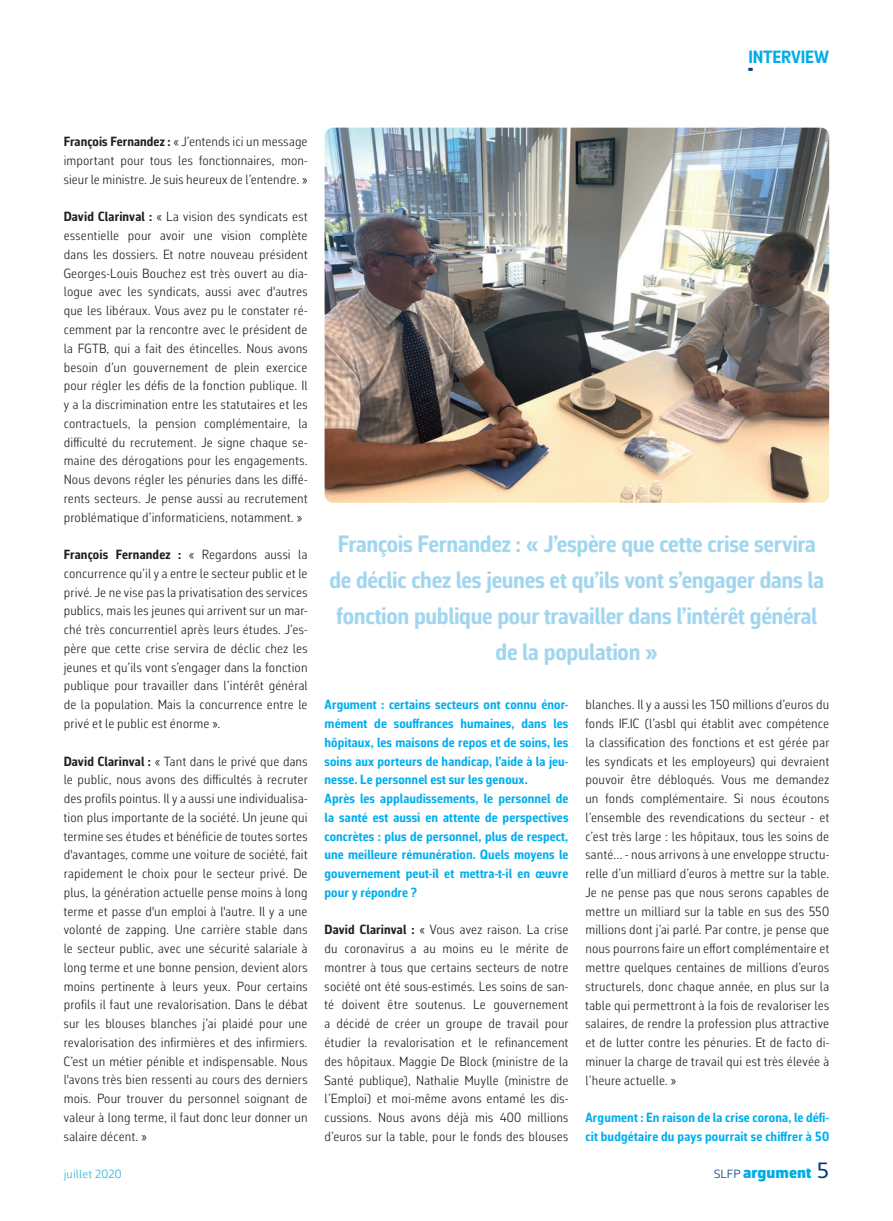
<style>
.page{position:relative;width:893px;height:1221px;background:#fff}
.page>*{position:absolute;margin:0;border:0;box-sizing:border-box;transform-origin:0 0}
.t1{font:700 24px/36px "Corbeau Con Pro";letter-spacing:-.01em;color:#a1d6ee;text-align:center}
.t2{font:700 18px "Corbeau Con Pro";letter-spacing:-.01em;color:#00ade5}
.t3{font:900 16.5px "Corbeau Pro";letter-spacing:.005em;color:#00ade5}
.t4{font:300 13.5px/18.8px "Corbeau Con Pro";letter-spacing:.01em;color:#231f20;text-align:justify}
.t5{font:700 13.5px/18.8px "Corbeau Con Pro";letter-spacing:.005em;color:#00aeef}
.t6{font:300 12px "Corbeau Pro";letter-spacing:.015em;color:#28b3de}
.s1{font-weight:700}
.s2{font-weight:300;font-size:12px;color:#043e7d}
.s3{font-weight:400;font-size:22.5px;color:#043e7d}
</style>
<div class="page">
<svg style="left:748px;top:68px;width:5px;height:3px"></svg>
<img style="left:325px;top:128px;width:504px;height:375px">
<h2 class="t2" style="left:748px;top:45px;width:82px">INTERVIEW</h2>
<p class="t4" style="left:64px;top:132px;width:245px"><span class="s1">François Fernandez :</span> « J’entends ici un message important pour tous les fonctionnaires, mon&shy;sieur le ministre. Je suis heureux de l’entendre. »</p>
<p class="t4" style="left:64px;top:207px;width:245px"><span class="s1">David Clarinval :</span> « La vision des syndicats est essentielle pour avoir une vision complète dans les dossiers. Et notre nouveau président Georges-Louis Bouchez est très ouvert au dia&shy;logue avec les syndicats, aussi avec d'autres que les libéraux. Vous avez pu le constater ré&shy;cemment par la rencontre avec le président de la FGTB, qui a fait des étincelles. Nous avons besoin d’un gouvernement de plein exercice pour régler les défis de la fonction publique. Il y a la discrimination entre les statutaires et les contractuels, la pension complémentaire, la difficulté du recrutement. Je signe chaque se&shy;maine des dérogations pour les engagements.<br>Nous devons régler les pénuries dans les diffé&shy;rents secteurs. Je pense aussi au recrutement problématique d’informaticiens, notamment. »</p>
<p class="t4" style="left:64px;top:545px;width:245px"><span class="s1">François Fernandez :</span> « Regardons aussi la concurrence qu’il y a entre le secteur public et le privé. Je ne vise pas la privatisation des services publics, mais les jeunes qui arrivent sur un mar&shy;ché très concurrentiel après leurs études. J’es&shy;père que cette crise servira de déclic chez les jeunes et qu’ils vont s’engager dans la fonction publique pour travailler dans l’intérêt général de la population. Mais la concurrence entre le privé et le public est énorme ».</p>
<p class="t4" style="left:64px;top:751px;width:245px"><span class="s1">David Clarinval :</span> « Tant dans le privé que dans le public, nous avons des difficultés à recruter des profils pointus. Il y a aussi une individualisa&shy;tion plus importante de la société. Un jeune qui termine ses études et bénéficie de toutes sortes d'avantages, comme une voiture de société, fait rapidement le choix pour le secteur privé. De plus, la génération actuelle pense moins à long terme et passe d'un emploi à l'autre. Il y a une volonté de zapping. Une carrière stable dans le secteur public, avec une sécurité salariale à long terme et une bonne pension, devient alors moins pertinente à leurs yeux. Pour certains profils il faut une revalorisation. Dans le débat sur les blouses blanches j’ai plaidé pour une revalorisation des infirmières et des infirmiers.<br>C’est un métier pénible et indispensable. Nous l'avons très bien ressenti au cours des derniers mois. Pour trouver du personnel soignant de valeur à long terme, il faut donc leur donner un salaire décent. »</p>
<h1 class="t1" style="left:329px;top:525px;width:496px">François Fernandez : « J’espère que cette crise servira de déclic chez les jeunes et qu’ils vont s’engager dans la fonction publique pour travailler dans l’intérêt général de la population »</h1>
<p class="t5" style="left:325px;top:695px;width:245px">Argument : certains secteurs ont connu énor&shy;mément de souffrances humaines, dans les hôpitaux, les maisons de repos et de soins, les soins aux porteurs de handicap, l’aide à la jeu&shy;nesse. Le personnel est sur les genoux.<br>Après les applaudissements, le personnel de la santé est aussi en attente de perspectives concrètes : plus de personnel, plus de respect, une meilleure rémunération. Quels moyens le gouvernement peut-il et mettra-t-il en œuvre pour y répondre ?</p>
<p class="t4" style="left:325px;top:920px;width:245px"><span class="s1">David Clarinval :</span> « Vous avez raison. La crise du coronavirus a au moins eu le mérite de montrer à tous que certains secteurs de notre société ont été sous-estimés. Les soins de san&shy;té doivent être soutenus. Le gouvernement a décidé de créer un groupe de travail pour étudier la revalorisation et le refinancement des hôpitaux. Maggie De Block (ministre de la Santé publique), Nathalie Muylle (ministre de l’Emploi) et moi-même avons entamé les dis&shy;cussions. Nous avons déjà mis 400 millions d’euros sur la table, pour le fonds des blouses</p>
<p class="t4" style="left:585px;top:695px;width:245px">blanches. Il y a aussi les 150 millions d’euros du fonds IF.IC (l’asbl qui établit avec compétence la classification des fonctions et est gérée par les syndicats et les employeurs) qui devraient pouvoir être débloqués. Vous me demandez un fonds complémentaire. Si nous écoutons l’ensemble des revendications du secteur - et c’est très large : les hôpitaux, tous les soins de santé… - nous arrivons à une enveloppe structu&shy;relle d’un milliard d’euros à mettre sur la table.<br>Je ne pense pas que nous serons capables de mettre un milliard sur la table en sus des 550 millions dont j’ai parlé. Par contre, je pense que nous pourrons faire un effort complémentaire et mettre quelques centaines de millions d’euros structurels, donc chaque année, en plus sur la table qui permettront à la fois de revaloriser les salaires, de rendre la profession plus attractive et de lutter contre les pénuries. Et de facto di&shy;minuer la charge de travail qui est très élevée à l’heure actuelle. »</p>
<p class="t5" style="left:585px;top:1107px;width:245px">Argument : En raison de la crise corona, le défi&shy;cit budgétaire du pays pourrait se chiffrer à 50</p>
<p class="t6" style="left:64px;top:1165px;width:59px">juillet 2020</p>
<p class="t3" style="left:714px;top:1161px;width:117px"><span class="s2">SLFP</span> argument <span class="s3">5</span></p>
</div>
